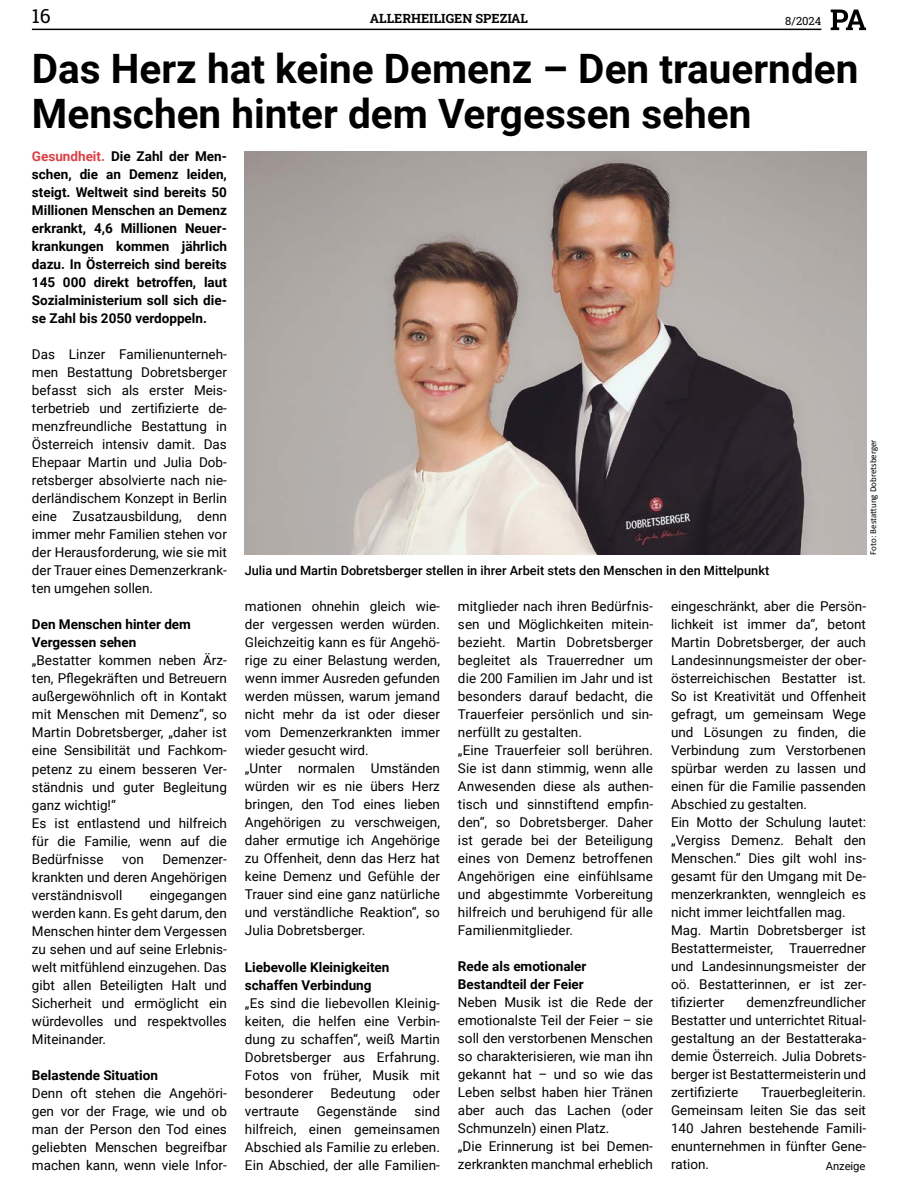
<style>
.page{position:relative;width:898px;height:1183px;background:#fff}
.page>*{position:absolute;margin:0;border:0;box-sizing:border-box;transform-origin:0 0}
.t1{font:700 40.5px/45px "Roboto";color:#000}
.t2{font:19.5px "Roboto Slab";color:#000}
.t3{font:13.5px/18px "Roboto";color:#000;text-align:justify}
.t4{font:700 13.5px/18px "Roboto";color:#000}
.t5{font:500 12.75px "Roboto";color:#000}
.t6{font:12.75px "Roboto Slab";color:#000}
.t7{font:11.25px "Roboto";letter-spacing:-.01em;color:#000}
.t8{font:11.25px "Roboto Slab";color:#000}
.t9{font:9px "Calibri";color:#000}
.s1{color:#db4347}
</style>
<div class="page">
<hr style="left:32px;top:29px;width:789px;height:1px;background:#000">
<svg style="left:830px;top:10px;width:35px;height:20px"></svg>
<img style="left:244px;top:152px;width:621px;height:402px">
<h2 class="t2" style="left:32px;top:3px;width:20px">16</h2>
<p class="t6" style="left:370px;top:10px;width:160px">ALLERHEILIGEN SPEZIAL</p>
<p class="t8" style="left:785px;top:13px;width:38px">8/2024</p>
<h1 class="t1" style="left:32px;top:45px;width:827px">Das Herz hat keine Demenz – Den trauernden<br>Menschen hinter dem Vergessen sehen</h1>
<p class="t4" style="left:32px;top:147px;width:196px;text-align:justify"><span class="s1">Gesundheit.</span> Die Zahl der Men&shy;schen, die an Demenz leiden, steigt. Weltweit sind bereits 50<br>Millionen Menschen an Demenz erkrankt, 4,6 Millionen Neuer&shy;krankungen kommen jährlich dazu. In Österreich sind bereits 145 000 direkt betroffen, laut Sozialministerium soll sich die&shy;se Zahl bis 2050 verdoppeln.</p>
<p class="t3" style="left:32px;top:345px;width:196px">Das Linzer Familienunterneh&shy;men Bestattung Dobretsberger befasst sich als erster Meis&shy;terbetrieb und zertifizierte de&shy;menzfreundliche Bestattung in Österreich intensiv damit. Das Ehepaar Martin und Julia Dob&shy;retsberger absolvierte nach nie&shy;derländischem Konzept in Berlin eine Zusatzausbildung, denn immer mehr Familien stehen vor der Herausforderung, wie sie mit der Trauer eines Demenzerkrank&shy;ten umgehen sollen.</p>
<p class="t4" style="left:32px;top:615px;width:160px">Den Menschen hinter dem<br>Vergessen sehen</p>
<p class="t3" style="left:32px;top:651px;width:196px;text-align:left">„Bestatter kommen neben Ärz&shy;ten, Pflegekräften und Betreuern außergewöhnlich oft in Kontakt mit Menschen mit Demenz“, so<br>Martin Dobretsberger, „daher ist eine Sensibilität und Fachkom&shy;petenz zu einem besseren Ver&shy;ständnis und guter Begleitung ganz wichtig!“<br>Es ist entlastend und hilfreich für die Familie, wenn auf die<br>Bedürfnisse</p>
<p class="t9" style="left:866px;top:554px;width:117px;rotate:-90deg">Foto: Bestattung Dobretsberger</p>
<p class="t5" style="left:244px;top:562px;width:526px">Julia und Martin Dobretsberger stellen in ihrer Arbeit stets den Menschen in den Mittelpunkt</p>
<p class="t3" style="left:458px;top:596px;width:196px;text-align:left">mitglieder nach ihren Bedürfnis&shy;sen und Möglichkeiten mitein&shy;bezieht. Martin Dobretsberger begleitet als Trauerredner um die 200 Familien im Jahr und ist besonders darauf bedacht, die<br>Trauerfeier persönlich und sin&shy;nerfüllt zu gestalten.<br>„Eine Trauerfeier soll berühren.<br>Sie ist dann stimmig, wenn alle<br>Anwesenden diese als authen&shy;tisch und sinnstiftend empfin&shy;den“, so Dobretsberger. Daher ist gerade bei der Beteiligung eines von Demenz betroffenen<br>Angehörigen eine einfühlsame und abgestimmte Vorbereitung hilfreich und beruhigend für alle<br>Familienmitglieder.</p>
<p class="t4" style="left:458px;top:956px;width:130px">Rede als emotionaler<br>Bestandteil der Feier</p>
<p class="t3" style="left:458px;top:992px;width:196px;text-align:left">Neben Musik ist die Rede der emotionalste Teil der Feier – sie soll den verstorbenen Menschen so charakterisieren, wie man ihn gekannt hat – und so wie das<br>Leben selbst haben hier Tränen aber auch das Lachen (oder<br>Schmunzeln) einen Platz.<br>„Die Erinnerung ist bei Demen&shy;zerkrankten manchmal erheblich</p>
<p class="t3" style="left:670px;top:596px;width:196px;text-align:left">eingeschränkt, aber die Persön&shy;lichkeit ist immer da“, betont<br>Martin Dobretsberger, der auch<br>Landesinnungsmeister der ober&shy;österreichischen Bestatter ist.<br>So ist Kreativität und Offenheit gefragt, um gemeinsam Wege und Lösungen zu finden, die<br>Verbindung zum Verstorbenen spürbar werden zu lassen und einen für die Familie passenden<br>Abschied zu gestalten.<br>Ein Motto der Schulung lautet: „Vergiss Demenz. Behalt den<br>Menschen.“ Dies gilt wohl ins&shy;gesamt für den Umgang mit De&shy;menzerkrankten, wenngleich es nicht immer leichtfallen mag.<br>Mag. Martin Dobretsberger ist<br>Bestattermeister, Trauerredner und Landesinnungsmeister der oö. Bestatterinnen, er ist zer&shy;tifizierter</p>
<p class="t3" style="left:245px;top:597px;width:196px;text-align:left">mationen ohnehin gleich wie&shy;der vergessen werden würden.<br>Gleichzeitig kann es für Angehö&shy;rige zu einer Belastung werden, wenn immer Ausreden gefunden werden müssen, warum jemand nicht mehr da ist oder dieser vom Demenzerkrankten immer wieder gesucht wird.<br>„Unter normalen Umständen würden wir es nie übers Herz bringen, den Tod eines lieben<br>Angehörigen zu verschweigen, daher ermutige ich Angehörige zu Offenheit, denn das Herz hat keine Demenz und Gefühle der<br>Trauer sind eine ganz natürliche und verständliche Reaktion“, so<br>Julia Dobretsberger.</p>
<p class="t4" style="left:245px;top:956px;width:146px">Liebevolle Kleinigkeiten schaffen Verbindung</p>
<p class="t3" style="left:245px;top:992px;width:196px">„Es sind die liebevollen Kleinig&shy;keiten, die helfen eine Verbin&shy;dung zu schaffen“, weiß Martin Dobretsberger aus Erfahrung.<br>Fotos von früher, Musik mit besonderer</p>
<p class="t3" style="left:32px;top:849px;width:196px;text-indent:130px">Demenzer&shy;krankten und deren Angehörigen verständnisvoll</p>
<p class="t3" style="left:122px;top:849px;width:23px">von</p>
<p class="t3" style="left:32px;top:885px;width:196px;text-indent:118px">eingegangen werden kann. Es geht darum, den Menschen hinter dem Vergessen zu sehen und auf seine Erlebnis&shy;welt mitfühlend einzugehen. Das gibt allen Beteiligten Halt und Sicherheit und ermöglicht ein würdevolles und respektvolles Miteinander.</p>
<p class="t4" style="left:32px;top:1065px;width:127px">Belastende Situation</p>
<p class="t3" style="left:32px;top:1083px;width:196px">Denn oft stehen die Angehöri&shy;gen vor der Frage, wie und ob man der Person den Tod eines geliebten Menschen begreifbar machen kann, wenn viele Infor-</p>
<p class="t3" style="left:670px;top:992px;width:196px;text-indent:75px">demenzfreundlicher Bestatter und unterrichtet Ritual&shy;gestaltung an der Bestatteraka&shy;demie Österreich. Julia Dobrets&shy;berger ist Bestattermeisterin und zertifizierte</p>
<p class="t3" style="left:670px;top:1082px;width:196px;text-indent:90px">Trauerbegleiterin.<br>Gemeinsam leiten Sie das seit 140 Jahren bestehende Famili&shy;enunternehmen in fünfter Gene&shy;ration.</p>
<p class="t3" style="left:330px;top:1082px;width:67px">Bedeutung</p>
<p class="t3" style="left:412px;top:1082px;width:29px">oder</p>
<p class="t3" style="left:245px;top:1100px;width:196px;text-indent:169px">sind hilfreich, einen gemeinsamen Abschied als Familie zu erleben.<br>Ein Abschied, der alle Familien-</p>
<p class="t3" style="left:245px;top:1100px;width:56px">vertraute</p>
<p class="t3" style="left:316px;top:1100px;width:82px">Gegenstände</p>
<p class="t7" style="left:825px;top:1157px;width:41px">Anzeige</p>
</div>
